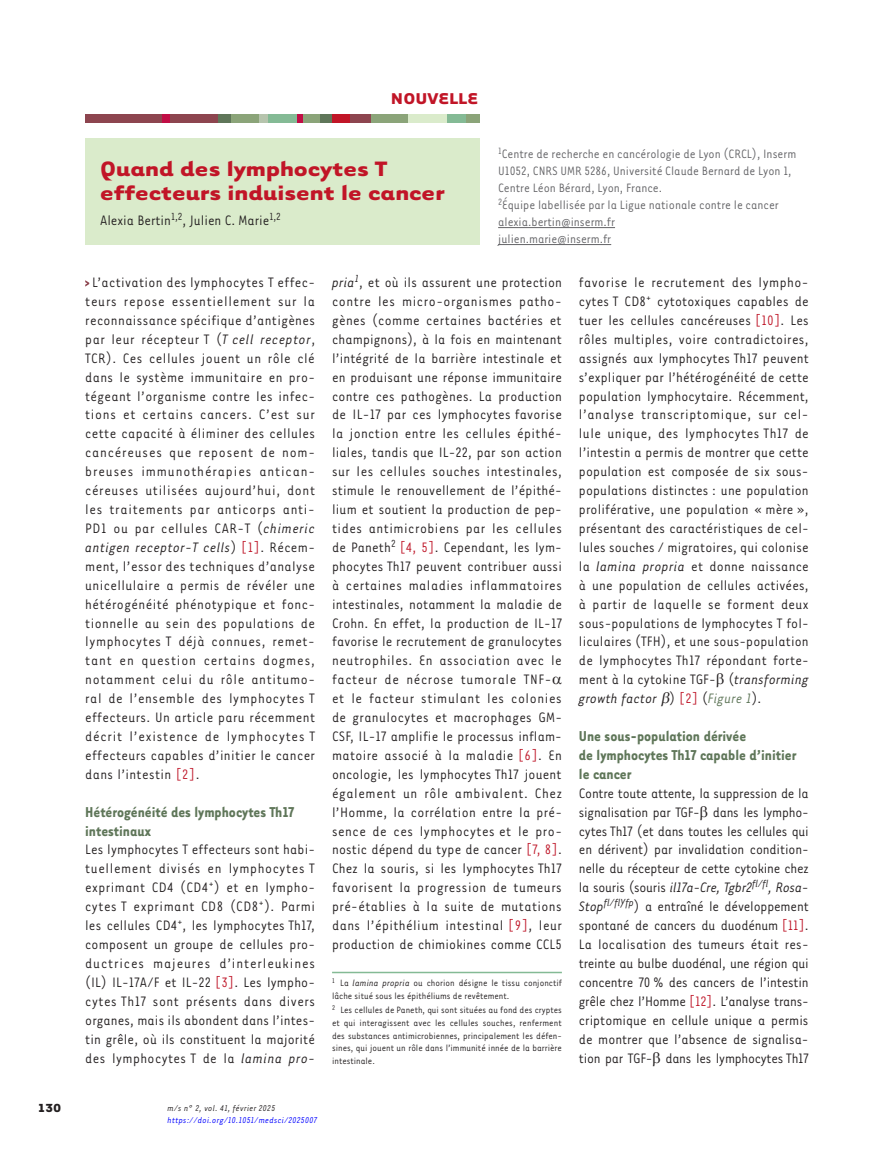
<style>
.page{position:relative;width:894px;height:1149px;background:#fff}
.page>*{position:absolute;margin:0;border:0;box-sizing:border-box;transform-origin:0 0}
.t1{font:700 24px/24px "Tarzana Wide OT";color:#c11527}
.t2{font:700 18px "Tarzana Wide OT";color:#c11527}
.t3{font:700 16.5px/18.9px "Tarzana Nar OT";color:#5f7659}
.t4{font:15.75px/18.9px "Tarzana Nar OT";letter-spacing:.02em;color:#231f20;text-align:justify}
.t5{font:15.75px "Tarzana Nar OT";color:#231f20}
.t6{font:13.95px/17px "Tarzana Nar OT";color:#636366}
.t7{font:700 13.5px "Tarzana Wide OT";color:#231f20}
.t8{font:10.5px/12.6px "Tarzana Nar OT";color:#231f20}
.t9{font:italic 9.75px "Tarzana Nar OT";letter-spacing:.025em;color:#00f}
.t10{font:italic 9.75px "Tarzana Nar OT";letter-spacing:.025em;color:#231f20}
.s1{font-style:italic}
.s2{color:#bf182a}
.s3{font-style:italic;color:#5f7659}
</style>
<div class="page">
<hr style="left:498px;top:227px;width:116px;height:1px;background:#636366">
<hr style="left:498px;top:244px;width:113px;height:1px;background:#636366">
<svg style="left:85px;top:280px;width:4px;height:6px"></svg>
<hr style="left:332px;top:971px;width:229px;height:2px;background:#84ba95">
<div style="left:85px;top:138px;width:394px;height:106px;background:#daebcb"></div>
<div style="left:85px;top:114px;width:133px;height:9px;background:#8d454f"></div>
<div style="left:218px;top:114px;width:26px;height:9px;background:#5f7659"></div>
<div style="left:318px;top:114px;width:13px;height:9px;background:#5f7659"></div>
<div style="left:231px;top:114px;width:29px;height:9px;background:#8ba479"></div>
<div style="left:267px;top:114px;width:29px;height:9px;background:#84ba95"></div>
<div style="left:446px;top:114px;width:20px;height:9px;background:#84ba95"></div>
<div style="left:301px;top:114px;width:18px;height:9px;background:#8ba479"></div>
<div style="left:465px;top:114px;width:14px;height:9px;background:#8ba479"></div>
<div style="left:370px;top:114px;width:39px;height:9px;background:#8ba479"></div>
<div style="left:408px;top:114px;width:39px;height:9px;background:#daebcb"></div>
<div style="left:259px;top:114px;width:8px;height:9px;background:#b6c4ad"></div>
<div style="left:163px;top:114px;width:7px;height:9px;background:#c10d45"></div>
<div style="left:296px;top:114px;width:6px;height:9px;background:#c10d45"></div>
<div style="left:331px;top:114px;width:27px;height:9px;background:#c11527"></div>
<div style="left:350px;top:114px;width:21px;height:9px;background:#8d454f"></div>
<p class="t2" style="left:391px;top:87px;width:89px">NOUVELLE</p>
<h1 class="t1" style="left:100px;top:155px;width:346px">Quand des lymphocytes T effecteurs induisent le cancer</h1>
<p class="t5" style="left:100px;top:211px;width:182px">Alexia Bertin<sup>1,2</sup>, Julien C. Marie<sup>1,2</sup></p>
<p class="t6" style="left:498px;top:145px;width:299px"><sup>1</sup>Centre de recherche en cancérologie de Lyon (CRCL), Inserm U1052, CNRS UMR 5286, Université Claude Bernard de Lyon 1, Centre Léon Bérard, Lyon, France.<br><sup>2</sup>Équipe labellisée par la Ligue nationale contre le cancer alexia.bertin@inserm.fr<br>julien.marie@inserm.fr</p>
<p class="t4" style="left:85px;top:272px;width:231px;text-indent:7px">L’activation des lymphocytes T effec&shy;teurs repose essentiellement sur la reconnaissance spécifique d’antigènes par leur récepteur T (<span class="s1">T cell receptor</span>, TCR). Ces cellules jouent un rôle clé dans le système immunitaire en pro&shy;tégeant l’organisme contre les infec&shy;tions et certains cancers. C’est sur cette capacité à éliminer des cellules cancéreuses que reposent de nom&shy;breuses immunothérapies antican&shy;céreuses utilisées aujourd’hui, dont les traitements par anticorps anti-PD1 ou par cellules CAR-T (<span class="s1">chimeric antigen receptor-T cells</span>) <span class="s2">[1]</span>. Récem&shy;ment, l’essor des techniques d’analyse unicellulaire a permis de révéler une hétérogénéité phénotypique et fonc&shy;tionnelle au sein des populations de lymphocytes T déjà connues, remet&shy;tant en question certains dogmes, notamment celui du rôle antitumo&shy;ral de l’ensemble des lymphocytes T effecteurs. Un article paru récemment décrit l’existence de lymphocytes T effecteurs capables d’initier le cancer dans l’intestin <span class="s2">[2]</span>.</p>
<p class="t3" style="left:85px;top:801px;width:210px">Hétérogénéité des lymphocytes Th17 intestinaux</p>
<p class="t4" style="left:85px;top:839px;width:231px">Les lymphocytes T effecteurs sont habi&shy;tuellement divisés en lymphocytes T exprimant CD4 (CD4<sup>+</sup>) et en lympho&shy;cytes T exprimant CD8 (CD8<sup>+</sup>). Parmi les cellules CD4<sup>+</sup>, les lymphocytes Th17, composent un groupe de cellules pro&shy;ductrices majeures d’interleukines (IL) IL-17A/F et IL-22 <span class="s2">[3]</span>. Les lympho&shy;cytes Th17 sont présents dans divers organes, mais ils abondent dans l’intes&shy;tin grêle, où ils constituent la majorité des lymphocytes T de la <span class="s1">lamina pro-</span></p>
<p class="t4" style="left:332px;top:272px;width:231px;text-align:left"><span class="s1">pria</span><sup>1</sup>, et où ils assurent une protection contre les micro-organismes patho&shy;gènes (comme certaines bactéries et champignons), à la fois en maintenant l’intégrité de la barrière intestinale et en produisant une réponse immunitaire contre ces pathogènes. La production de IL-17 par ces lymphocytes favorise la jonction entre les cellules épithé&shy;liales, tandis que IL-22, par son action sur les cellules souches intestinales, stimule le renouvellement de l’épithé&shy;lium et soutient la production de pep&shy;tides antimicrobiens par les cellules de Paneth<sup>2</sup> <span class="s2">[4, 5]</span>. Cependant, les lym&shy;phocytes Th17 peuvent contribuer aussi à certaines maladies inflammatoires intestinales, notamment la maladie de Crohn. En effet, la production de IL-17 favorise le recrutement de granulocytes neutrophiles. En association avec le facteur de nécrose tumorale TNF&shy;et le facteur stimulant les colonies de granulocytes et macrophages GM-CSF, IL-17 amplifie le processus inflam&shy;matoire associé à la maladie <span class="s2">[6]</span>. En oncologie, les lymphocytes Th17 jouent également un rôle ambivalent. Chez l’Homme, la corrélation entre la pré&shy;sence de ces lymphocytes et le pro&shy;nostic dépend du type de cancer <span class="s2">[7, 8]</span>.<br>Chez la souris, si les lymphocytes Th17 favorisent la progression de tumeurs pré-établies à la suite de mutations dans l’épithélium intestinal <span class="s2">[9]</span>, leur production de chimiokines comme CCL5</p>
<p class="t8" style="left:332px;top:975px;width:231px"><sup>1</sup> La <span class="s1">lamina propria</span> ou chorion désigne le tissu conjonctif lâche situé sous les épithéliums de revêtement.</p>
<p class="t8" style="left:332px;top:1003px;width:231px;text-align:justify"><sup>2</sup> Les cellules de Paneth, qui sont situées au fond des cryptes et qui interagissent avec les cellules souches, renferment des substances antimicrobiennes, principalement les défen&shy;sines, qui jouent un rôle dans l’immunité innée de la barrière intestinale.</p>
<p class="t7" style="left:38px;top:1098px;width:25px">130</p>
<p class="t10" style="left:167px;top:1102px;width:109px">m/s n° 2, vol. 41, février 2025</p>
<p class="t9" style="left:167px;top:1114px;width:151px">https://doi.org/10.1051/medsci/2025007</p>
<p class="t4" style="left:578px;top:272px;width:231px">favorise le recrutement des lympho&shy;cytes T CD8<sup>+</sup> cytotoxiques capables de tuer les cellules cancéreuses <span class="s2">[10]</span>. Les rôles multiples, voire contradictoires, assignés aux lymphocytes Th17 peuvent s’expliquer par l’hétérogénéité de cette population lymphocytaire. Récemment, l’analyse transcriptomique, sur cel&shy;lule unique, des lymphocytes Th17 de l’intestin a permis de montrer que cette population est composée de six sous&shy;populations distinctes : une population proliférative, une population « mère », présentant des caractéristiques de cel&shy;lules souches / migratoires, qui colonise la <span class="s1">lamina propria</span> et donne naissance à une population de cellules activées, à partir de laquelle se forment deux sous-populations de lymphocytes T fol&shy;liculaires (TFH), et une sous-population de lymphocytes Th17 répondant forte&shy;ment à la cytokine TGF- (<span class="s1">transforming growth factor</span> ) <span class="s2">[2]</span> (<span class="s3">Figure 1</span>).</p>
<p class="t3" style="left:578px;top:725px;width:219px">Une sous-population dérivée<br>de lymphocytes Th17 capable d’initier le cancer</p>
<p class="t4" style="left:578px;top:782px;width:231px">Contre toute attente, la suppression de la signalisation par TGF- dans les lympho&shy;cytes Th17 (et dans toutes les cellules qui en dérivent) par invalidation condition&shy;nelle du récepteur de cette cytokine chez la souris (souris <span class="s1">il17a-Cre, Tgbr2</span><sup>fl/fl</sup><span class="s1">, Rosa-Stop</span><sup>fl/flYfp</sup>) a entraîné le développement spontané de cancers du duodénum <span class="s2">[11]</span>.<br>La localisation des tumeurs était res&shy;treinte au bulbe duodénal, une région qui concentre 70 % des cancers de l’intestin grêle chez l’Homme <span class="s2">[12]</span>. L’analyse trans&shy;criptomique en cellule unique a permis de montrer que l’absence de signalisa&shy;tion par TGF- dans les lymphocytes Th17</p>
</div>
